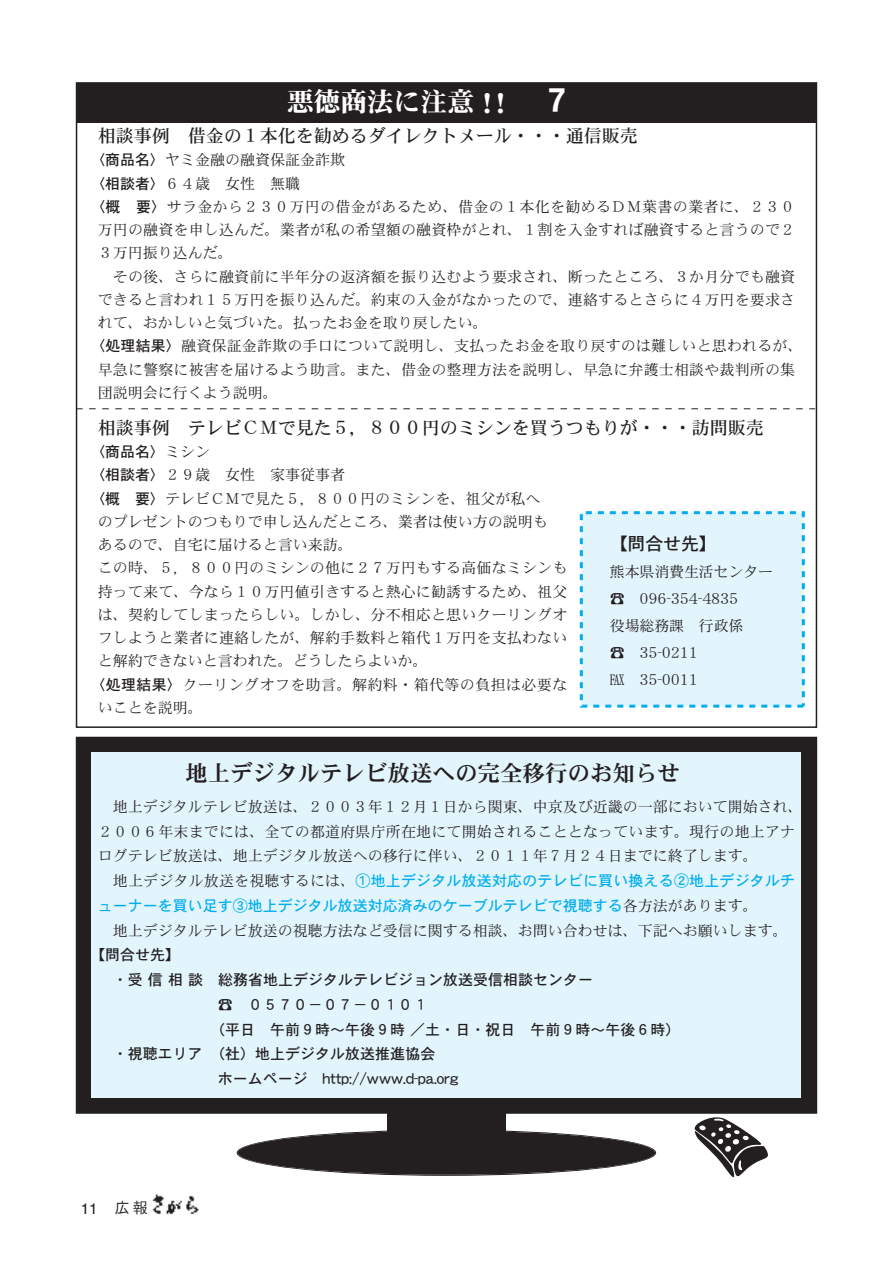
<style>
.page{position:relative;width:893px;height:1263px;background:#fff}
.page>*{position:absolute;margin:0;border:0;box-sizing:border-box;transform-origin:0 0}
.t1{font:27px "DFPHS Mincho CID W9";letter-spacing:-.01em;color:#fff}
.t2{font:22.5px "DFPHS Mincho CID W7";color:#231f20}
.t3{font:18px "DFPHS Mincho CID W5";color:#231f20}
.t4{font:18px "DFPHS Gothic CID W5";color:#231f20}
.t5{font:15px/24.8px "DFPHS Mincho CID W3";letter-spacing:.01em;color:#231f20}
.t6{font:15px "DFPHS Gothic CID W5";color:#231f20}
.t7{font:15px/24.8px "DFPHS Gothic CID W5";color:#00aeef}
.t8{font:15px "DFPHS Mincho CID W3";letter-spacing:-.01em;color:#231f20}
.t9{font:15px "Helvetica";color:#231f20}
.s1{font-family:"DFPHS Gothic CID W7";font-size:33px}
.s2{font-family:"DFPHS Gothic CID W5"}
.s3{font-family:"DFPHS Mincho CID W3"}
.s4{font-family:"MS Mincho"}
.s5{font-family:"DFPHS Mincho CID W3";color:#231f20}
.s6{font-family:"MS Gothic"}
.s7{font-family:"DFPHS Gothic CID W3"}
</style>
<div class="page">
<img style="left:152px;top:1194px;width:47px;height:21px">
<div style="left:76px;top:83px;width:740px;height:39px;background:#231f20"></div>
<div style="left:580px;top:511px;width:225px;height:197px;background:#e2f4fc;border:3px dashed #00aeef"></div>
<div style="left:76px;top:737px;width:741px;height:377px;background:#231f20"></div>
<div style="left:92px;top:752px;width:709px;height:346px;background:#e2f4fc"></div>
<svg style="left:76px;top:408px;width:739px;height:1px"></svg>
<svg style="left:237px;top:1130px;width:419px;height:46px"></svg>
<div style="left:388px;top:1106px;width:118px;height:33px;background:#231f20"></div>
<svg style="left:695px;top:1117px;width:73px;height:60px"></svg>
<h1 class="t1" style="left:287px;top:86px;width:288px">悪徳商法に注意！！ <span class="s1">７</span></h1>
<p class="t3" style="left:98px;top:126px;width:541px">相談事例 借金の１本化を勧めるダイレクトメール・・・通信販売</p>
<p class="t5" style="left:90px;top:147px;width:256px"><span class="s2">〈商品名〉</span>ヤミ金融の融資保証金詐欺</p>
<p class="t5" style="left:90px;top:171px;width:211px"><span class="s2">〈相談者〉</span>６４歳 女性 無職</p>
<p class="t5" style="left:90px;top:194px;width:706px"><span class="s2">〈概 要〉</span>サラ金から２３０万円の借金があるため、借金の１本化を勧めるＤＭ葉書の業者に、２３０</p>
<p class="t5" style="left:98px;top:217px;width:699px">万円の融資を申し込んだ。業者が私の希望額の融資枠がとれ、１割を入金すれば融資すると言うので２</p>
<p class="t5" style="left:98px;top:240px;width:136px">３万円振り込んだ。</p>
<p class="t5" style="left:113px;top:264px;width:684px">その後、さらに融資前に半年分の返済額を振り込むよう要求され、断ったところ、３か月分でも融資</p>
<p class="t5" style="left:98px;top:287px;width:699px">できると言われ１５万円を振り込んだ。約束の入金がなかったので、連絡するとさらに４万円を要求さ</p>
<p class="t5" style="left:98px;top:310px;width:391px">れて、おかしいと気づいた。払ったお金を取り戻したい。</p>
<p class="t5" style="left:90px;top:333px;width:714px"><span class="s2">〈処理結果〉</span>融資保証金詐欺の手口について説明し、支払ったお金を取り戻すのは難しいと思われるが、</p>
<p class="t5" style="left:98px;top:357px;width:699px">早急に警察に被害を届けるよう助言。また、借金の整理方法を説明し、早急に弁護士相談や裁判所の集</p>
<p class="t5" style="left:98px;top:380px;width:182px">団説明会に行くよう説明。</p>
<p class="t3" style="left:98px;top:418px;width:667px">相談事例 テレビＣＭで見た５，８００円のミシンを買うつもりが・・・訪問販売</p>
<p class="t6" style="left:90px;top:444px;width:121px">〈商品名〉<span class="s3">ミシン</span></p>
<p class="t5" style="left:90px;top:462px;width:256px"><span class="s2">〈相談者〉</span>２９歳 女性 家事従事者</p>
<p class="t5" style="left:90px;top:486px;width:451px"><span class="s2">〈概 要〉</span>テレビＣＭで見た５，８００円のミシンを、祖父が私へ</p>
<p class="t5" style="left:98px;top:509px;width:451px">のプレゼントのつもりで申し込んだところ、業者は使い方の説明も</p>
<p class="t5" style="left:98px;top:532px;width:256px">あるので、自宅に届けると言い来訪。</p>
<p class="t5" style="left:98px;top:555px;width:471px">この時、５，８００円のミシンの他に２７万円もする高価なミシンも</p>
<p class="t5" style="left:98px;top:579px;width:471px">持って来て、今なら１０万円値引きすると熱心に勧誘するため、祖父</p>
<p class="t5" style="left:98px;top:602px;width:471px">は、契約してしまったらしい。しかし、分不相応と思いクーリングオ</p>
<p class="t5" style="left:98px;top:625px;width:471px">フしようと業者に連絡したが、解約手数料と箱代１万円を支払わない</p>
<p class="t5" style="left:98px;top:648px;width:331px">と解約できないと言われた。どうしたらよいか。</p>
<p class="t5" style="left:90px;top:672px;width:478px"><span class="s2">〈処理結果〉</span>クーリングオフを助言。解約料・箱代等の負担は必要な</p>
<p class="t5" style="left:98px;top:695px;width:106px">いことを説明。</p>
<p class="t4" style="left:610px;top:534px;width:109px">【問合せ先】</p>
<p class="t8" style="left:610px;top:563px;width:165px">熊本県消費生活センター</p>
<p class="t8" style="left:610px;top:590px;width:130px"><span class="s4">☎</span> 096-354-4835</p>
<p class="t8" style="left:610px;top:617px;width:135px">役場総務課 行政係</p>
<p class="t5" style="left:610px;top:640px;width:90px"><span class="s4">☎</span> 35-0211</p>
<p class="t5" style="left:639px;top:667px;width:60px">35-0011</p>
<h2 class="t2" style="left:185px;top:761px;width:496px">地上デジタルテレビ放送への完全移行のお知らせ</h2>
<p class="t5" style="left:98px;top:794px;width:707px;text-indent:15px">地上デジタルテレビ放送は、２００３年１２月１日から関東、中京及び近畿の一部において開始され、<br>２００６年末までには、全ての都道府県庁所在地にて開始されることとなっています。現行の地上アナログテレビ放送は、地上デジタル放送への移行に伴い、２０１１年７月２４日までに終了します。</p>
<p class="t7" style="left:98px;top:868px;width:699px;text-indent:15px"><span class="s5">地上デジタル放送を視聴するには、</span>①地上デジタル放送対応のテレビに買い換える②地上デジタルチューナーを買い足す③地上デジタル放送対応済みのケーブルテレビで視聴する<span class="s5">各方法があります。</span></p>
<p class="t5" style="left:113px;top:917px;width:676px">地上デジタルテレビ放送の視聴方法など受信に関する相談、お問い合わせは、下記へお願いします。</p>
<p class="t6" style="left:90px;top:947px;width:91px">【問合せ先】</p>
<p class="t6" style="left:113px;top:971px;width:482px">・受信相談 総務省地上デジタルテレビジョン放送受信相談センター</p>
<p class="t6" style="left:218px;top:996px;width:211px"><span class="s6">☎</span> ０５７０－０７－０１０１</p>
<p class="t6" style="left:210px;top:1021px;width:471px">（平日 午前９時～午後９時／土・日・祝日 午前９時～午後６時）</p>
<p class="t6" style="left:113px;top:1046px;width:324px">・視聴エリア（社）地上デジタル放送推進協会</p>
<p class="t6" style="left:218px;top:1070px;width:242px">ホームページ http://www.d-pa.org</p>
<p class="t9" style="left:81px;top:1200px;width:68px">11 <span class="s7">広報</span></p>
</div>
